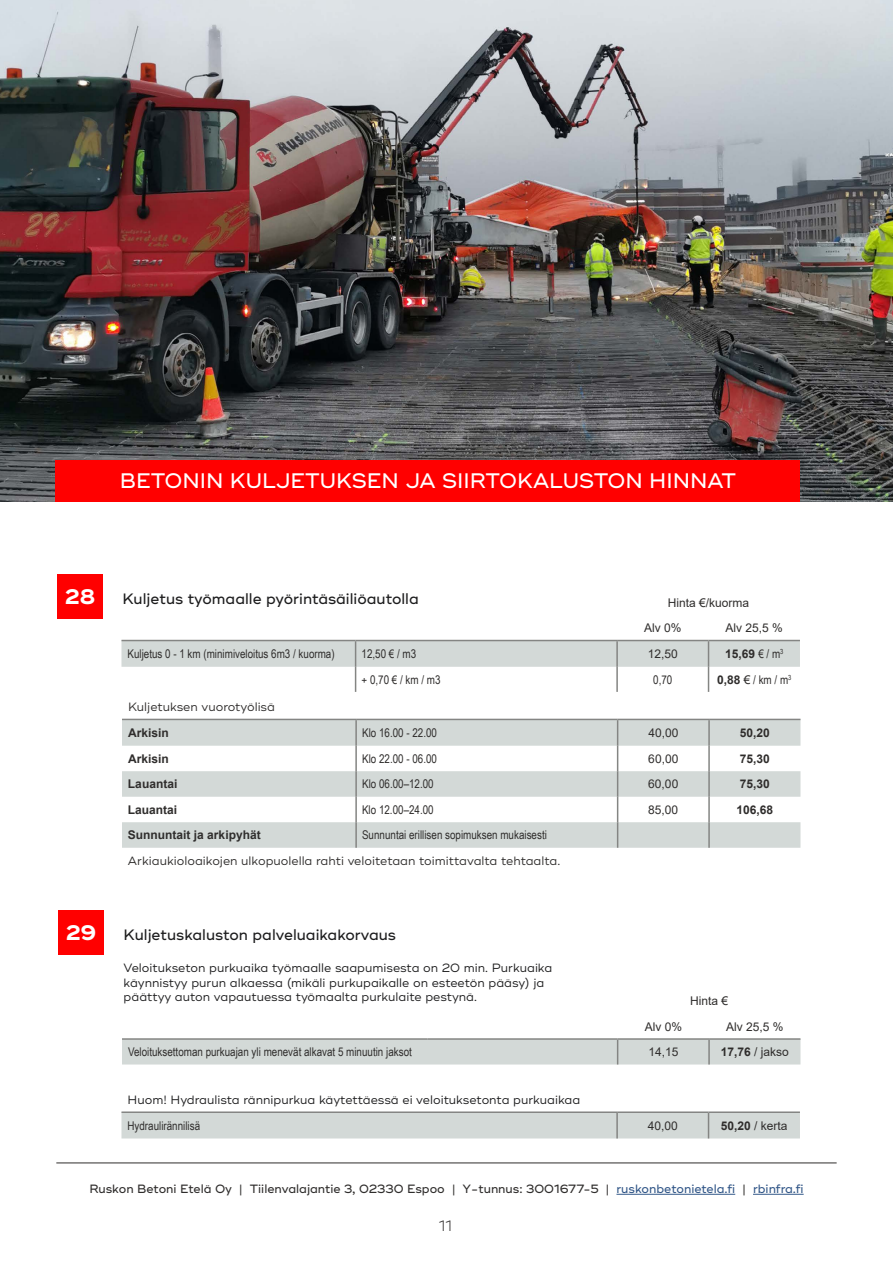
<style>
.page{position:relative;width:893px;height:1263px;background:#fff}
.page>*{position:absolute;margin:0;border:0;box-sizing:border-box;transform-origin:0 0}
.t1{font:500 21px "Ridley Grotesk";color:#fff}
.t2{font:700 21px "Ridley Grotesk";color:#fff}
.t3{font:500 15px "Ridley Grotesk";color:#1c1c1d}
.t4{font:300 15px "Ridley Grotesk";color:#2f2d2c}
.t5{font:12px "Arial Narrow";color:#2f2d2c}
.t6{font:12px/14.4px "Ridley Grotesk";color:#1c1c1d}
.t7{font:12px/25.5px "Arial";color:#2f2d2c}
.t8{font:500 12px "Ridley Grotesk";color:#2f2d2c}
.t9{font:12px "Ridley Grotesk";color:#2f2d2c}
.t10{font:700 12px "Arial";color:#2f2d2c}
.s1{font-family:"Arial Narrow";font-weight:400}
.s2{font-family:"Arial";font-weight:700}
.s3{font-family:"Arial"}
.s4{font-weight:700}
.s5{color:#325788}
</style>
<div class="page">
<hr style="left:616px;top:1194px;width:119px;height:1px;background:#325788">
<hr style="left:753px;top:1194px;width:51px;height:1px;background:#325788">
<hr style="left:56px;top:1162px;width:781px;height:1px;background:#2f2d2c">
<div style="left:57px;top:574px;width:45px;height:44px;background:#f00"></div>
<svg style="left:121px;top:641px;width:679px;height:51px"></svg>
<hr style="left:121px;top:640px;width:235px;height:1px;background:#848583">
<hr style="left:356px;top:640px;width:261px;height:1px;background:#848583">
<hr style="left:617px;top:640px;width:91px;height:1px;background:#848583">
<hr style="left:708px;top:640px;width:92px;height:1px;background:#848583">
<svg style="left:122px;top:720px;width:678px;height:128px;fill:#d3d9d7"></svg>
<hr style="left:355px;top:720px;width:2px;height:26px;background:#848583">
<hr style="left:708px;top:720px;width:2px;height:26px;background:#848583">
<hr style="left:355px;top:746px;width:2px;height:25px;background:#848583">
<hr style="left:708px;top:746px;width:2px;height:25px;background:#848583">
<hr style="left:355px;top:771px;width:2px;height:26px;background:#848583">
<hr style="left:708px;top:771px;width:2px;height:26px;background:#848583">
<hr style="left:355px;top:797px;width:2px;height:25px;background:#848583">
<hr style="left:708px;top:797px;width:2px;height:25px;background:#848583">
<hr style="left:355px;top:822px;width:2px;height:26px;background:#848583">
<svg style="left:617px;top:720px;width:1px;height:128px"></svg>
<hr style="left:708px;top:822px;width:2px;height:26px;background:#848583">
<hr style="left:122px;top:719px;width:234px;height:1px;background:#848583">
<hr style="left:356px;top:719px;width:262px;height:1px;background:#848583">
<hr style="left:618px;top:719px;width:91px;height:1px;background:#848583">
<hr style="left:709px;top:719px;width:91px;height:1px;background:#848583">
<div style="left:58px;top:910px;width:45px;height:44px;background:#f00"></div>
<div style="left:122px;top:1040px;width:678px;height:24px;background:#d3d9d7"></div>
<hr style="left:708px;top:1040px;width:2px;height:24px;background:#848583">
<hr style="left:122px;top:1038px;width:305px;height:2px;background:#848583">
<hr style="left:427px;top:1038px;width:191px;height:2px;background:#848583">
<hr style="left:618px;top:1038px;width:91px;height:2px;background:#848583">
<hr style="left:709px;top:1038px;width:91px;height:2px;background:#848583">
<div style="left:121px;top:1113px;width:679px;height:25px;background:#d3d9d7"></div>
<hr style="left:121px;top:1111px;width:496px;height:2px;background:#848583">
<hr style="left:617px;top:1111px;width:91px;height:2px;background:#848583">
<hr style="left:708px;top:1111px;width:92px;height:2px;background:#848583">
<img style="left:0;top:0;width:893px;height:502px">
<div style="left:55px;top:461px;width:744px;height:41px;background:#f00"></div>
<h1 class="t1" style="left:120px;top:468px;width:618px">BETONIN KULJETUKSEN JA SIIRTOKALUSTON HINNAT</h1>
<h1 class="t2" style="left:65px;top:584px;width:32px">28</h1>
<p class="t3" style="left:123px;top:590px;width:298px">Kuljetus työmaalle pyörintäsäiliöautolla</p>
<p class="t7" style="left:644px;top:590px;width:107px;text-indent:24px">Hinta €/kuorma<br>Alv 0%</p>
<p class="t7" style="left:726px;top:615px;width:59px">Alv 25,5 %</p>
<h1 class="t2" style="left:66px;top:920px;width:32px">29</h1>
<p class="t5" style="left:127px;top:645px;width:209px">Kuljetus 0 - 1 km (minimiveloitus 6m3 / kuorma)</p>
<p class="t5" style="left:362px;top:645px;width:56px">12,50 € / m3</p>
<p class="t7" style="left:648px;top:641px;width:32px">12,50</p>
<p class="t10" style="left:725px;top:646px;width:60px">15,69 <span class="s1">€ / m</span><sup>3</sup></p>
<p class="t5" style="left:362px;top:671px;width:81px">+ 0,70 € / km / m3</p>
<p class="t5" style="left:653px;top:671px;width:21px">0,70</p>
<p class="t5" style="left:717px;top:671px;width:76px"><span class="s2">0,88</span> <span class="s3">€</span> / km / m<sup>3</sup></p>
<p class="t9" style="left:128px;top:700px;width:149px">Kuljetuksen vuorotyölisä</p>
<p class="t10" style="left:128px;top:725px;width:42px">Arkisin</p>
<p class="t5" style="left:362px;top:724px;width:76px">Klo 16.00 - 22.00</p>
<p class="t7" style="left:648px;top:720px;width:32px">40,00</p>
<p class="t10" style="left:740px;top:725px;width:32px">50,20</p>
<p class="t10" style="left:128px;top:750px;width:42px">Arkisin</p>
<p class="t5" style="left:362px;top:750px;width:76px">Klo 22.00 - 06.00</p>
<p class="t7" style="left:648px;top:746px;width:32px">60,00</p>
<p class="t10" style="left:740px;top:750px;width:32px">75,30</p>
<p class="t10" style="left:128px;top:776px;width:51px">Lauantai</p>
<p class="t5" style="left:362px;top:775px;width:73px">Klo 06.00–12.00</p>
<p class="t7" style="left:648px;top:771px;width:32px">60,00</p>
<p class="t10" style="left:740px;top:776px;width:32px">75,30</p>
<p class="t10" style="left:128px;top:801px;width:51px">Lauantai</p>
<p class="t5" style="left:362px;top:801px;width:73px">Klo 12.00–24.00</p>
<p class="t7" style="left:648px;top:797px;width:32px">85,00</p>
<p class="t10" style="left:736px;top:801px;width:38px">106,68</p>
<p class="t10" style="left:128px;top:827px;width:134px">Sunnuntait ja arkipyhät</p>
<p class="t5" style="left:362px;top:826px;width:186px">Sunnuntai erillisen sopimuksen mukaisesti</p>
<p class="t9" style="left:128px;top:854px;width:434px">Arkiaukioloaikojen ulkopuolella rahti veloitetaan toimittavalta tehtaalta.</p>
<p class="t3" style="left:124px;top:926px;width:274px">Kuljetuskaluston palveluaikakorvaus</p>
<p class="t6" style="left:124px;top:961px;width:430px">Veloitukseton purkuaika työmaalle saapumisesta on 20 min. Purkuaika käynnistyy purun alkaessa (mikäli purkupaikalle on esteetön pääsy) ja päättyy auton vapautuessa työmaalta purkulaite pestynä.</p>
<p class="t7" style="left:690px;top:988px;width:40px">Hinta €</p>
<p class="t7" style="left:645px;top:1013px;width:39px">Alv 0%</p>
<p class="t7" style="left:726px;top:1013px;width:59px">Alv 25,5 %</p>
<p class="t5" style="left:128px;top:1043px;width:285px">Veloituksettoman purkuajan yli menevät alkavat 5 minuutin jaksot</p>
<p class="t7" style="left:648px;top:1039px;width:32px">14,15</p>
<p class="t7" style="left:721px;top:1039px;width:70px"><span class="s4">17,76</span> / jakso</p>
<p class="t6" style="left:127px;top:1093px;width:454px">Huom! Hydraulista rännipurkua käytettäessä ei veloituksetonta purkuaikaa</p>
<p class="t5" style="left:127px;top:1117px;width:74px">Hydraulirännilisä</p>
<p class="t7" style="left:648px;top:1113px;width:32px">40,00</p>
<p class="t7" style="left:721px;top:1113px;width:68px"><span class="s4">50,20</span> / kerta</p>
<p class="t8" style="left:89px;top:1182px;width:716px">Ruskon Betoni Etelä Oy | Tiilenvalajantie 3, 02330 Espoo | Y-tunnus: 3001677-5 | <span class="s5">ruskonbetonietela.fi</span> | <span class="s5">rbinfra.fi</span></p>
<p class="t4" style="left:439px;top:1217px;width:15px">11</p>
</div>
